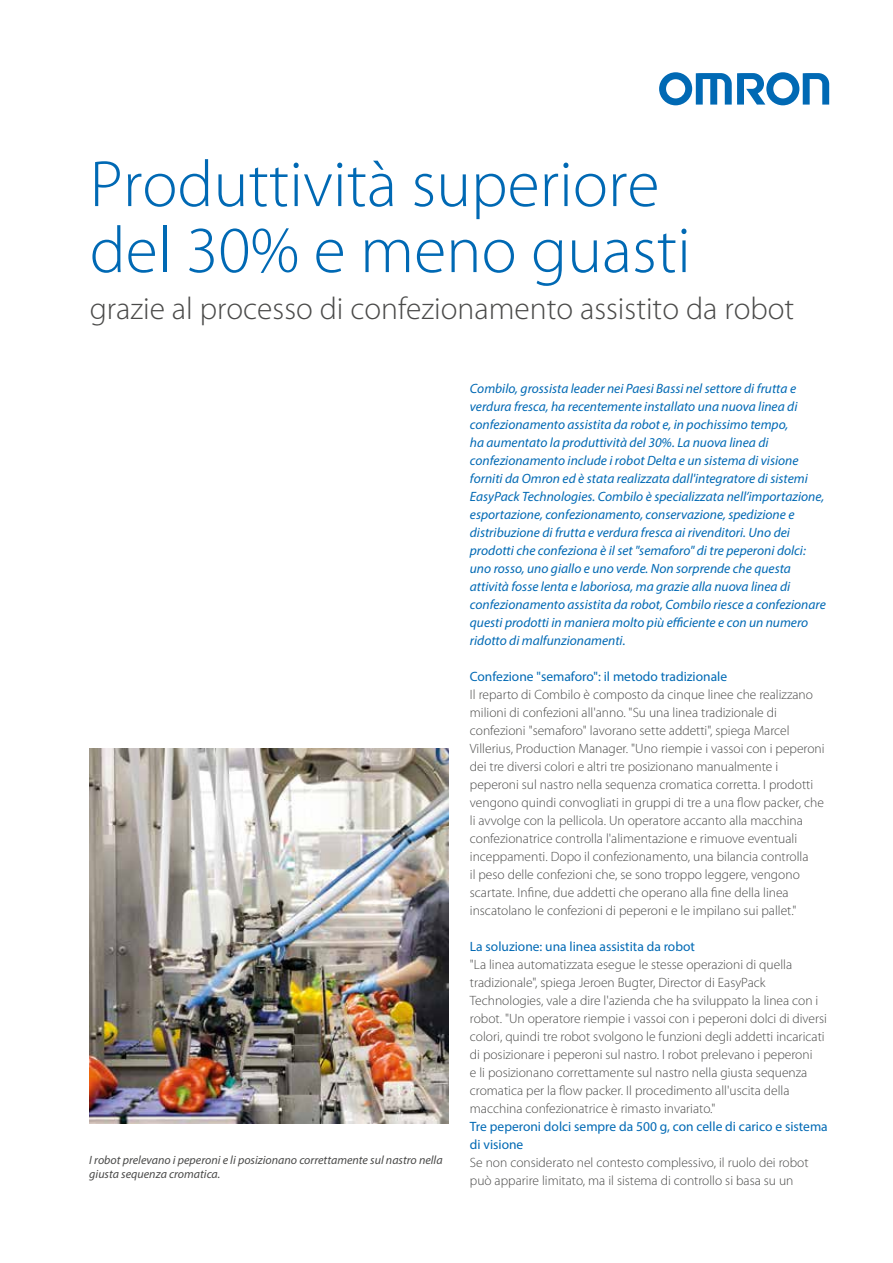
<style>
.page{position:relative;width:893px;height:1263px;background:#fff}
.page>*{position:absolute;margin:0;border:0;box-sizing:border-box;transform-origin:0 0}
.t1{font:300 66px/66px "Myriad Pro";color:#0069b4}
.t2{font:300 31.5px "Myriad Pro";color:#4a4a49}
.t3{font:300 13.5px/18px "Myriad Pro";color:#4a4a49}
.t4{font:italic 13.5px/18px "Myriad Pro";color:#0069b4}
.t5{font:13.5px/18px "Myriad Pro";color:#0069b4}
.t6{font:italic 12px/13.5px "Myriad Pro";color:#4a4a49}
</style>
<div class="page">
<svg style="left:659px;top:72px;width:170px;height:33px"></svg>
<img style="left:89px;top:749px;width:360px;height:374px">
<h1 class="t1" style="left:90px;top:152px;width:603px">Produttività superiore del 30% e meno guasti</h1>
<h2 class="t2" style="left:90px;top:291px;width:706px">grazie al processo di confezionamento assistito da robot</h2>
<p class="t6" style="left:89px;top:1153px;width:355px">I robot prelevano i peperoni e li posizionano correttamente sul nastro nella giusta sequenza cromatica.</p>
<p class="t4" style="left:470px;top:379px;width:357px">Combilo, grossista leader nei Paesi Bassi nel settore di frutta e verdura fresca, ha recentemente installato una nuova linea di confezionamento assistita da robot e, in pochissimo tempo,<br>ha aumentato la produttività del 30%. La nuova linea di confezionamento include i robot Delta e un sistema di visione forniti da Omron ed è stata realizzata dall'integratore di sistemi EasyPack Technologies. Combilo è specializzata nell’importazione, esportazione, confezionamento, conservazione, spedizione e distribuzione di frutta e verdura fresca ai rivenditori. Uno dei prodotti che confeziona è il set "semaforo" di tre peperoni dolci: uno rosso, uno giallo e uno verde. Non sorprende che questa attività fosse lenta e laboriosa, ma grazie alla nuova linea di confezionamento assistita da robot, Combilo riesce a confezionare questi prodotti in maniera molto più efficiente e con un numero ridotto di malfunzionamenti.</p>
<p class="t5" style="left:470px;top:667px;width:259px">Confezione "semaforo": il metodo tradizionale</p>
<p class="t3" style="left:470px;top:685px;width:356px">Il reparto di Combilo è composto da cinque linee che realizzano milioni di confezioni all'anno. "Su una linea tradizionale di confezioni "semaforo" lavorano sette addetti", spiega Marcel Villerius, Production Manager. "Uno riempie i vassoi con i peperoni dei tre diversi colori e altri tre posizionano manualmente i peperoni sul nastro nella sequenza cromatica corretta. I prodotti vengono quindi convogliati in gruppi di tre a una flow packer, che li avvolge con la pellicola. Un operatore accanto alla macchina confezionatrice controlla l'alimentazione e rimuove eventuali inceppamenti. Dopo il confezionamento, una bilancia controlla<br>il peso delle confezioni che, se sono troppo leggere, vengono scartate. Infine, due addetti che operano alla fine della linea inscatolano le confezioni di peperoni e le impilano sui pallet."</p>
<p class="t5" style="left:470px;top:937px;width:227px">La soluzione: una linea assistita da robot</p>
<p class="t3" style="left:470px;top:955px;width:359px">"La linea automatizzata esegue le stesse operazioni di quella tradizionale", spiega Jeroen Bugter, Director di EasyPack Technologies, vale a dire l'azienda che ha sviluppato la linea con i robot. "Un operatore riempie i vassoi con i peperoni dolci di diversi colori, quindi tre robot svolgono le funzioni degli addetti incaricati di posizionare i peperoni sul nastro. I robot prelevano i peperoni<br>e li posizionano correttamente sul nastro nella giusta sequenza cromatica per la flow packer. Il procedimento all'uscita della macchina confezionatrice è rimasto invariato."</p>
<p class="t5" style="left:470px;top:1117px;width:359px">Tre peperoni dolci sempre da 500 g, con celle di carico e sistema di visione</p>
<p class="t3" style="left:470px;top:1153px;width:340px">Se non considerato nel contesto complessivo, il ruolo dei robot può apparire limitato, ma il sistema di controllo si basa su un</p>
</div>
